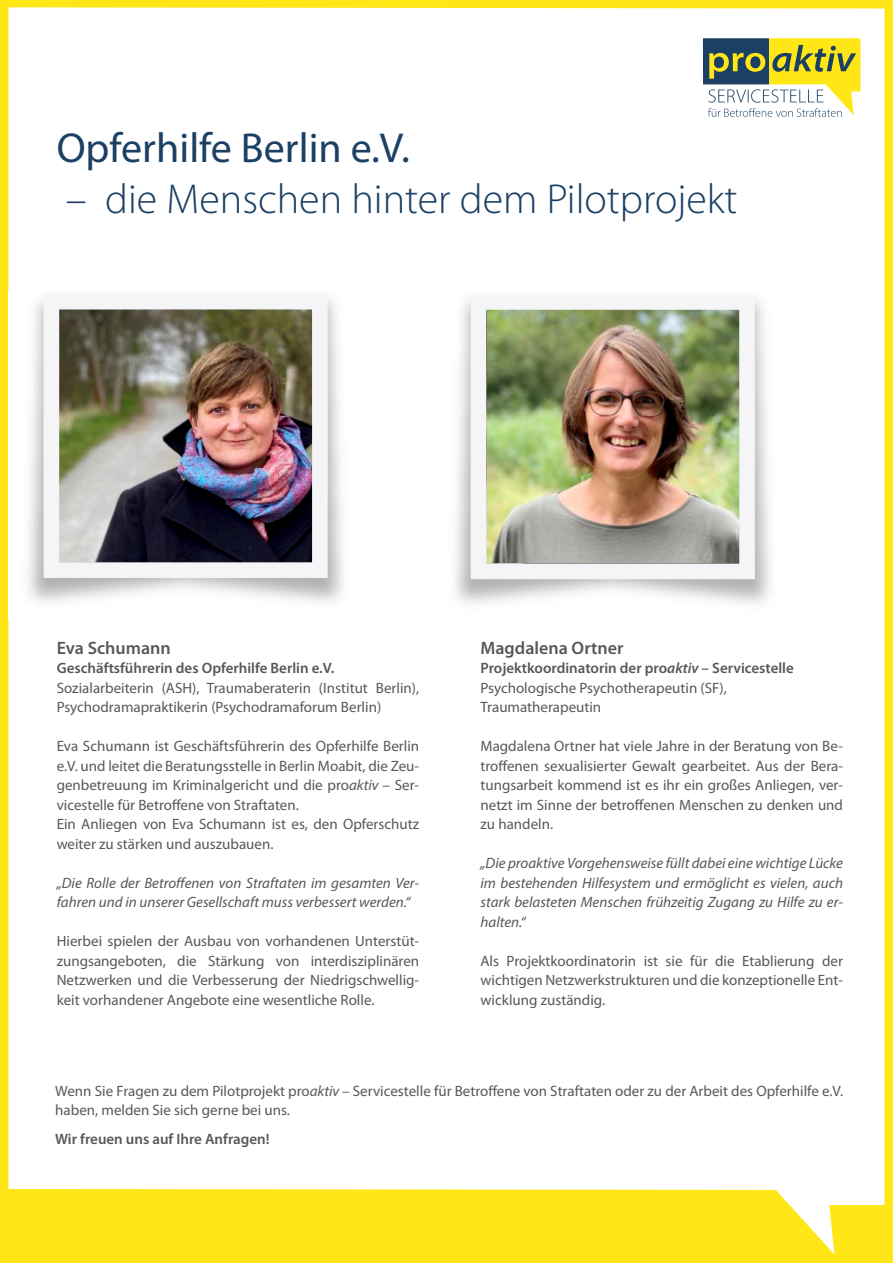
<style>
.page{position:relative;width:893px;height:1263px;background:#ffe616}
.page>*{position:absolute;margin:0;border:0;box-sizing:border-box;transform-origin:0 0}
.t1{font:300 42px "Myriad Pro";color:#1b4064}
.t2{font:42px "Myriad Pro";color:#1b4064}
.t3{font:600 18px "Myriad Pro";color:#57585a}
.t4{font:15px/19.5px "Myriad Pro";color:#57585a;text-align:justify}
.t5{font:italic 15px/19.5px "Myriad Pro";color:#57585a;text-align:justify}
.t6{font:600 15px "Myriad Pro";color:#57585a}
.s1{font-style:italic}
</style>
<div class="page">
<div style="left:9px;top:7px;width:875px;height:1247px;background:#fff"></div>
<div style="left:703px;top:38px;width:66px;height:46px;background:#1b4064"></div>
<svg style="left:708px;top:38px;width:152px;height:79px"></svg>
<img style="left:9px;top:291px;width:344px;height:328px">
<img style="left:438px;top:291px;width:348px;height:333px">
<p class="t2" style="left:57px;top:122px;width:355px">Opferhilfe Berlin e.V.</p>
<p class="t1" style="left:66px;top:174px;width:673px">– die Menschen hinter dem Pilotprojekt</p>
<p class="t3" style="left:57px;top:636px;width:116px">Eva Schumann</p>
<p class="t6" style="left:57px;top:658px;width:279px">Geschäftsführerin des Opferhilfe Berlin e.V.</p>
<p class="t4" style="left:57px;top:677px;width:364px">Sozialarbeiterin (ASH), Traumaberaterin (Institut Berlin),<br>Psychodramapraktikerin (Psychodramaforum Berlin)</p>
<p class="t4" style="left:57px;top:736px;width:364px">Eva Schumann ist Geschäftsführerin des Opferhilfe Berlin e.V. und leitet die Beratungsstelle in Berlin Moabit, die Zeu&shy;genbetreuung im Kriminalgericht und die pro<span class="s1">aktiv</span> – Ser&shy;vicestelle für Betroffene von Straftaten.</p>
<p class="t4" style="left:57px;top:814px;width:364px">Ein Anliegen von Eva Schumann ist es, den Opferschutz weiter zu stärken und auszubauen.</p>
<p class="t5" style="left:57px;top:872px;width:364px">„Die Rolle der Betroffenen von Straftaten im gesamten Ver&shy;fahren und in unserer Gesellschaft muss verbessert werden.“</p>
<p class="t4" style="left:57px;top:931px;width:364px">Hierbei spielen der Ausbau von vorhandenen Unterstüt&shy;zungsangeboten, die Stärkung von interdisziplinären Netzwerken und die Verbesserung der Niedrigschwellig&shy;keit vorhandener Angebote eine wesentliche Rolle.</p>
<p class="t3" style="left:480px;top:636px;width:144px">Magdalena Ortner</p>
<p class="t6" style="left:480px;top:658px;width:315px">Projektkoordinatorin der pro<span class="s1">aktiv</span> – Servicestelle</p>
<p class="t4" style="left:480px;top:677px;width:248px">Psychologische Psychotherapeutin (SF),</p>
<p class="t4" style="left:480px;top:697px;width:122px">Traumatherapeutin</p>
<p class="t4" style="left:480px;top:736px;width:364px">Magdalena Ortner hat viele Jahre in der Beratung von Be&shy;troffenen sexualisierter Gewalt gearbeitet. Aus der Bera&shy;tungsarbeit kommend ist es ihr ein großes Anliegen, ver&shy;netzt im Sinne der betroffenen Menschen zu denken und zu handeln.</p>
<p class="t5" style="left:480px;top:853px;width:364px">„Die proaktive Vorgehensweise füllt dabei eine wichtige Lücke im bestehenden Hilfesystem und ermöglicht es vielen, auch stark belasteten Menschen frühzeitig Zugang zu Hilfe zu er&shy;halten.“</p>
<p class="t4" style="left:480px;top:950px;width:364px">Als Projektkoordinatorin ist sie für die Etablierung der wichtigen Netzwerkstrukturen und die konzeptionelle Ent&shy;wicklung zuständig.</p>
<p class="t4" style="left:55px;top:1080px;width:789px">Wenn Sie Fragen zu dem Pilotprojekt pro<span class="s1">aktiv</span> – Servicestelle für Betroffene von Straftaten oder zu der Arbeit des Opferhilfe e.V. haben, melden Sie sich gerne bei uns.</p>
<p class="t6" style="left:55px;top:1129px;width:216px">Wir freuen uns auf Ihre Anfragen!</p>
</div>
